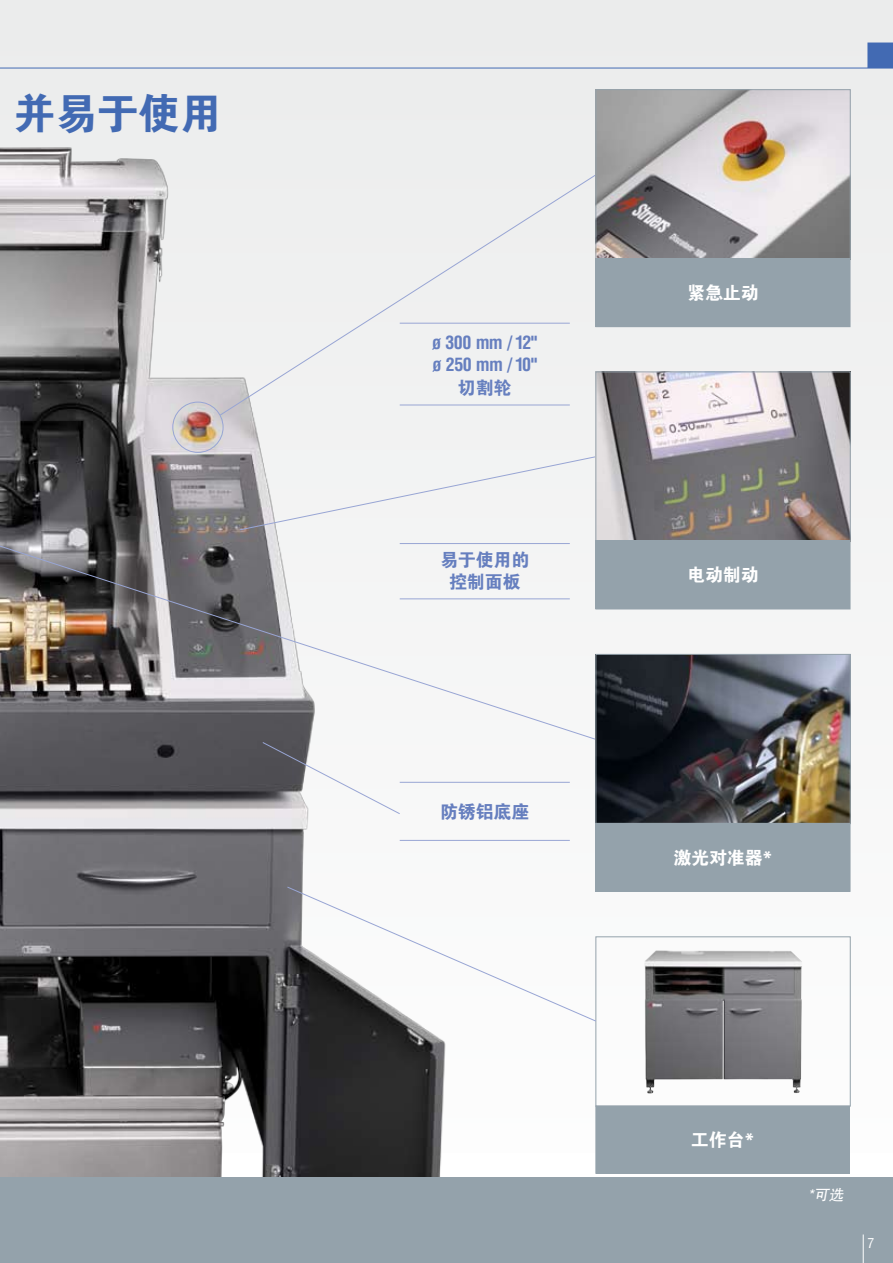
<style>
.page{position:relative;width:893px;height:1263px;background:#fff}
.page>*{position:absolute;margin:0;border:0;box-sizing:border-box;transform-origin:0 0}
.t1{font:42px "FZDHTJW GB1 0";letter-spacing:-.01em;color:#426ab3}
.t2{font:700 condensed 18px/22.5px "Helvetica";letter-spacing:-.04em;color:#667fbf}
.t3{font:18px "FZDHTJW GB1 0";letter-spacing:-.01em;color:#fff}
.t4{font:18px/22.5px "FZDHTJW GB1 0";letter-spacing:-.01em;color:#667fbf;text-align:center}
.t5{font:italic 15px "FZHTJW GB1 0";color:#fff}
.t6{font:condensed 13.5px "Helvetica";color:#fff}
</style>
<div class="page">
<div style="left:0;top:0;width:893px;height:1152px;background:#ebecec"></div>
<img style="left:0;top:147px;width:479px;height:1031px">
<svg style="left:867px;top:43px;width:26px;height:25px"></svg>
<hr style="left:0;top:68px;width:893px;height:1px;background:#426ab3">
<div style="left:0;top:1178px;width:893px;height:85px;background:#94a2ab"></div>
<svg style="left:863px;top:1234px;width:1px;height:29px"></svg>
<div style="left:172px;top:402px;width:51px;height:51px;border:1px solid #98a5d4;border-radius:50%"></div>
<svg style="left:239px;top:456px;width:356px;height:74px"></svg>
<svg style="left:220px;top:174px;width:377px;height:242px"></svg>
<hr style="left:400px;top:840px;width:170px;height:1px;background:#98a5d4">
<hr style="left:400px;top:782px;width:170px;height:1px;background:#98a5d4">
<hr style="left:400px;top:543px;width:170px;height:1px;background:#98a5d4">
<hr style="left:400px;top:323px;width:170px;height:1px;background:#98a5d4">
<hr style="left:400px;top:405px;width:170px;height:1px;background:#98a5d4">
<svg style="left:0;top:545px;width:596px;height:195px"></svg>
<img style="left:597px;top:91px;width:252px;height:166px">
<div style="left:595px;top:89px;width:256px;height:170px;border:1px solid #94a2ab"></div>
<img style="left:644px;top:950px;width:158px;height:143px">
<div style="left:595px;top:936px;width:256px;height:170px;border:1px solid #94a2ab"></div>
<img style="left:597px;top:656px;width:252px;height:166px">
<div style="left:595px;top:654px;width:256px;height:170px;border:1px solid #94a2ab"></div>
<img style="left:597px;top:373px;width:252px;height:167px">
<div style="left:595px;top:371px;width:256px;height:171px;border:1px solid #94a2ab"></div>
<svg style="left:262px;top:742px;width:138px;height:72px"></svg>
<div style="left:596px;top:541px;width:254px;height:68px;background:#94a2ab"></div>
<div style="left:596px;top:259px;width:254px;height:68px;background:#94a2ab"></div>
<div style="left:595px;top:258px;width:255px;height:69px;border:1px solid #94a2ab"></div>
<div style="left:596px;top:823px;width:254px;height:68px;background:#94a2ab"></div>
<div style="left:595px;top:823px;width:255px;height:69px;border:1px solid #94a2ab"></div>
<div style="left:596px;top:1106px;width:253px;height:67px;background:#94a2ab"></div>
<div style="left:595px;top:1106px;width:255px;height:68px;border:1px solid #94a2ab"></div>
<svg style="left:287px;top:886px;width:309px;height:135px"></svg>
<h1 class="t1" style="left:13px;top:90px;width:210px">并易于使用</h1>
<p class="t2" style="left:432px;top:331px;width:106px">ø 300 mm / 12" ø 250 mm / 10"</p>
<p class="t4" style="left:458px;top:377px;width:55px">切割轮</p>
<p class="t4" style="left:440px;top:549px;width:91px">易于使用的控制面板</p>
<p class="t4" style="left:440px;top:801px;width:91px">防锈铝底座</p>
<p class="t3" style="left:687px;top:283px;width:73px">紧急止动</p>
<p class="t3" style="left:687px;top:565px;width:73px">电动制动</p>
<p class="t3" style="left:673px;top:848px;width:101px">激光对准器*</p>
<p class="t3" style="left:691px;top:1130px;width:65px">工作台*</p>
<p class="t5" style="left:808px;top:1186px;width:40px">*可选</p>
<p class="t6" style="left:867px;top:1234px;width:8px">7</p>
</div>
